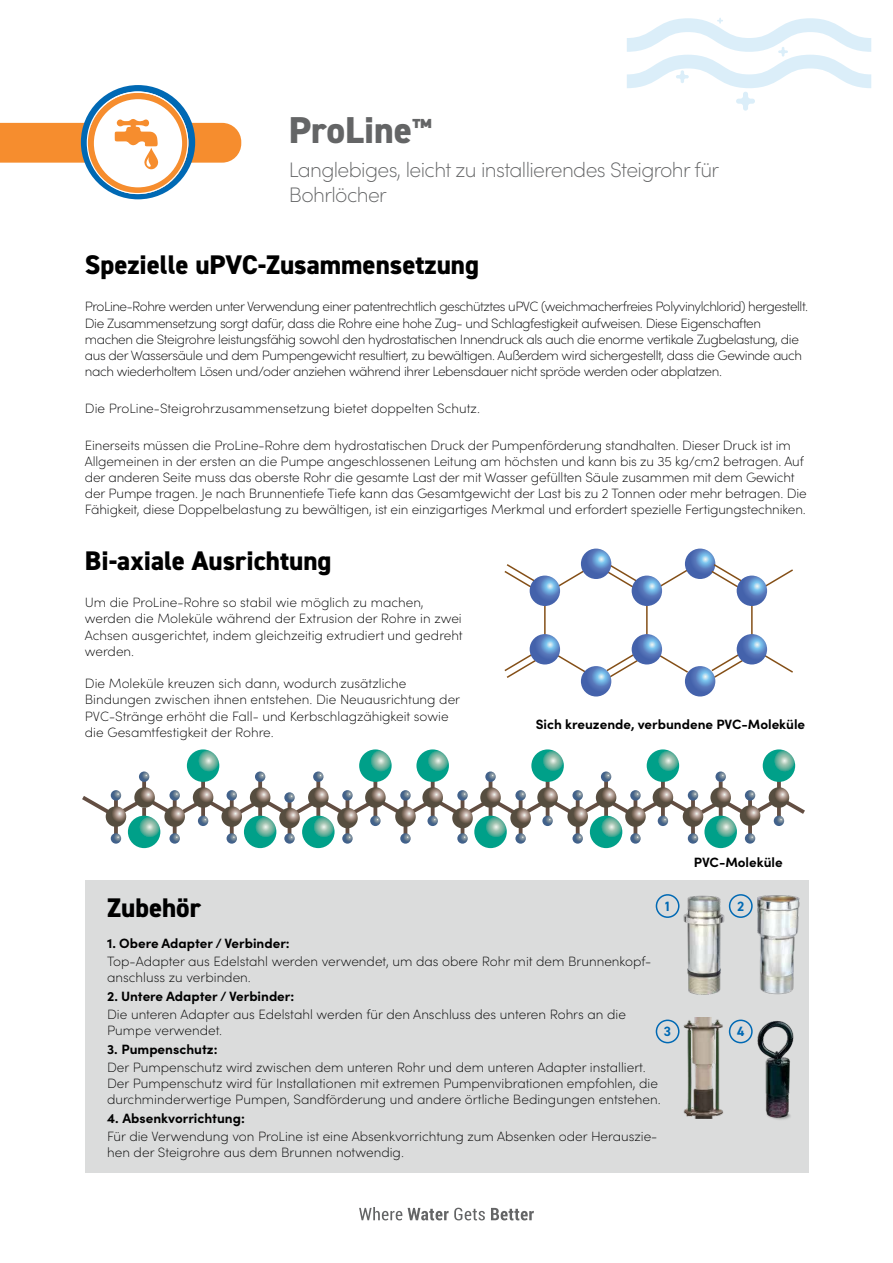
<style>
.page{position:relative;width:893px;height:1263px;background:#fff}
.page>*{position:absolute;margin:0;border:0;box-sizing:border-box;transform-origin:0 0}
.t1{font:800 37.5px "DIN2014";color:#646566}
.t2{font:800 27px "DIN2014";color:#000}
.t3{font:200 21px/25.2px "Sofia Pro";letter-spacing:-.03em;color:#646566}
.t4{font:200 13.5px/16.2px "Sofia Pro";color:#000}
.t5{font:200 13.5px/16.2px "Sofia Pro";letter-spacing:-.03em;color:#020203}
.t6{font:200 13.5px/16.2px "Sofia Pro";letter-spacing:-.01em;color:#020203}
.t7{font:700 13.5px "Sofia Pro";color:#000}
.t8{font:200 13.5px "Sofia Pro";color:#020203}
.t9{font:700 13.5px "DIN2014";color:#0069b4}
</style>
<div class="page">
<svg style="left:359px;top:1207px;width:43px;height:13px"></svg>
<svg style="left:408px;top:1208px;width:77px;height:12px"></svg>
<svg style="left:491px;top:1208px;width:43px;height:12px"></svg>
<svg style="left:81px;top:85px;width:114px;height:114px"></svg>
<svg style="left:0;top:93px;width:241px;height:101px"></svg>
<svg style="left:627px;top:18px;width:244px;height:93px"></svg>
<div style="left:85px;top:881px;width:723px;height:292px;background:#dbdcdc"></div>
<svg style="left:762px;top:569px;width:30px;height:104px"></svg>
<svg style="left:606px;top:563px;width:82px;height:114px"></svg>
<svg style="left:504px;top:564px;width:33px;height:114px"></svg>
<hr style="left:646px;top:601px;width:2px;height:36px;background:#844f17">
<hr style="left:751px;top:601px;width:2px;height:36px;background:#844f17">
<svg style="left:632px;top:576px;width:30px;height:30px"></svg>
<svg style="left:632px;top:634px;width:30px;height:30px"></svg>
<svg style="left:543px;top:568px;width:45px;height:105px"></svg>
<svg style="left:530px;top:576px;width:30px;height:30px"></svg>
<svg style="left:530px;top:634px;width:30px;height:30px"></svg>
<svg style="left:685px;top:549px;width:30px;height:30px"></svg>
<svg style="left:581px;top:549px;width:30px;height:30px"></svg>
<svg style="left:581px;top:666px;width:30px;height:30px"></svg>
<svg style="left:710px;top:563px;width:34px;height:115px"></svg>
<svg style="left:737px;top:576px;width:30px;height:30px"></svg>
<svg style="left:737px;top:634px;width:30px;height:30px"></svg>
<svg style="left:685px;top:666px;width:30px;height:30px"></svg>
<svg style="left:187px;top:749px;width:32px;height:33px"></svg>
<svg style="left:82px;top:771px;width:722px;height:73px"></svg>
<svg style="left:134px;top:787px;width:21px;height:21px"></svg>
<svg style="left:164px;top:806px;width:21px;height:21px"></svg>
<svg style="left:193px;top:787px;width:20px;height:21px"></svg>
<svg style="left:221px;top:806px;width:21px;height:21px"></svg>
<svg style="left:250px;top:787px;width:20px;height:21px"></svg>
<svg style="left:279px;top:808px;width:21px;height:20px"></svg>
<svg style="left:308px;top:787px;width:21px;height:21px"></svg>
<svg style="left:337px;top:808px;width:21px;height:20px"></svg>
<svg style="left:365px;top:787px;width:21px;height:21px"></svg>
<svg style="left:395px;top:806px;width:21px;height:21px"></svg>
<svg style="left:422px;top:787px;width:21px;height:21px"></svg>
<svg style="left:452px;top:808px;width:21px;height:20px"></svg>
<svg style="left:480px;top:787px;width:21px;height:21px"></svg>
<svg style="left:510px;top:808px;width:21px;height:20px"></svg>
<svg style="left:537px;top:787px;width:21px;height:21px"></svg>
<svg style="left:567px;top:806px;width:21px;height:21px"></svg>
<svg style="left:596px;top:787px;width:20px;height:21px"></svg>
<svg style="left:625px;top:806px;width:21px;height:21px"></svg>
<svg style="left:653px;top:787px;width:20px;height:21px"></svg>
<svg style="left:683px;top:806px;width:20px;height:21px"></svg>
<svg style="left:710px;top:787px;width:21px;height:21px"></svg>
<svg style="left:740px;top:805px;width:20px;height:21px"></svg>
<svg style="left:769px;top:787px;width:20px;height:21px"></svg>
<svg style="left:416px;top:749px;width:33px;height:33px"></svg>
<svg style="left:531px;top:749px;width:33px;height:33px"></svg>
<svg style="left:647px;top:749px;width:32px;height:33px"></svg>
<svg style="left:763px;top:749px;width:32px;height:33px"></svg>
<svg style="left:359px;top:749px;width:33px;height:33px"></svg>
<svg style="left:128px;top:816px;width:32px;height:32px"></svg>
<svg style="left:244px;top:816px;width:32px;height:32px"></svg>
<svg style="left:302px;top:816px;width:33px;height:32px"></svg>
<svg style="left:474px;top:816px;width:33px;height:32px"></svg>
<svg style="left:590px;top:816px;width:32px;height:32px"></svg>
<svg style="left:704px;top:816px;width:33px;height:32px"></svg>
<img style="left:683px;top:895px;width:42px;height:99px">
<img style="left:757px;top:895px;width:42px;height:99px">
<img style="left:683px;top:1017px;width:41px;height:101px">
<div style="left:656px;top:894px;width:23px;height:24px;border:2px solid #0069b4;border-radius:50%"></div>
<div style="left:656px;top:1019px;width:23px;height:24px;border:2px solid #0069b4;border-radius:50%"></div>
<div style="left:729px;top:894px;width:24px;height:24px;border:2px solid #0069b4;border-radius:50%"></div>
<div style="left:729px;top:1019px;width:24px;height:24px;border:2px solid #0069b4;border-radius:50%"></div>
<img style="left:757px;top:1021px;width:37px;height:99px">
<h1 class="t1" style="left:289px;top:105px;width:145px">ProLine<sup>™</sup></h1>
<h3 class="t3" style="left:289px;top:156px;width:432px">Langlebiges, leicht zu installierendes Steigrohr für<br>Bohrlöcher</h3>
<h2 class="t2" style="left:85px;top:247px;width:396px">Spezielle uPVC-Zusammensetzung</h2>
<p class="t5" style="left:85px;top:298px;width:725px">ProLine-Rohre werden unter Verwendung einer patentrechtlich geschütztes uPVC (weichmacherfreies Polyvinylchlorid) hergestellt.<br>Die Zusammensetzung sorgt dafür, dass die Rohre eine hohe Zug- und Schlagfestigkeit aufweisen. Diese Eigenschaften machen die Steigrohre leistungsfähig sowohl den hydrostatischen Innendruck als auch die enorme vertikale Zugbelastung, die aus der Wassersäule und dem Pumpengewicht resultiert, zu bewältigen. Außerdem wird sichergestellt, dass die Gewinde auch nach wiederholtem Lösen und/oder anziehen während ihrer Lebensdauer nicht spröde werden oder abplatzen.</p>
<p class="t8" style="left:85px;top:398px;width:397px">Die ProLine-Steigrohrzusammensetzung bietet doppelten Schutz.</p>
<p class="t6" style="left:85px;top:436px;width:723px">Einerseits müssen die ProLine-Rohre dem hydrostatischen Druck der Pumpenförderung standhalten. Dieser Druck ist im Allgemeinen in der ersten an die Pumpe angeschlossenen Leitung am höchsten und kann bis zu 35 kg/cm2 betragen. Auf der anderen Seite muss das oberste Rohr die gesamte Last der mit Wasser gefüllten Säule zusammen mit dem Gewicht der Pumpe tragen. Je nach Brunnentiefe Tiefe kann das Gesamtgewicht der Last bis zu 2 Tonnen oder mehr betragen. Die Fähigkeit, diese Doppelbelastung zu bewältigen, ist ein einzigartiges Merkmal und erfordert spezielle Fertigungstechniken.</p>
<h2 class="t2" style="left:85px;top:543px;width:248px">Bi-axiale Ausrichtung</h2>
<p class="t4" style="left:85px;top:593px;width:379px">Um die ProLine-Rohre so stabil wie möglich zu machen, werden die Moleküle während der Extrusion der Rohre in zwei Achsen ausgerichtet, indem gleichzeitig extrudiert und gedreht werden.</p>
<p class="t4" style="left:85px;top:674px;width:377px">Die Moleküle kreuzen sich dann, wodurch zusätzliche Bindungen zwischen ihnen entstehen. Die Neuausrichtung der PVC-Stränge erhöht die Fall- und Kerbschlagzähigkeit sowie die Gesamtfestigkeit der Rohre.</p>
<p class="t7" style="left:536px;top:713px;width:271px">Sich kreuzende, verbundene PVC-Moleküle</p>
<p class="t7" style="left:694px;top:852px;width:90px">PVC-Moleküle</p>
<h2 class="t2" style="left:107px;top:889px;width:95px">Zubehör</h2>
<p class="t7" style="left:107px;top:933px;width:184px">1. Obere Adapter / Verbinder:</p>
<p class="t4" style="left:107px;top:952px;width:546px">Top-Adapter aus Edelstahl werden verwendet, um das obere Rohr mit dem Brunnenkopf&shy;anschluss zu verbinden.</p>
<p class="t7" style="left:107px;top:985px;width:189px">2. Untere Adapter / Verbinder:</p>
<p class="t4" style="left:107px;top:1005px;width:520px">Die unteren Adapter aus Edelstahl werden für den Anschluss des unteren Rohrs an die<br>Pumpe verwendet.</p>
<p class="t7" style="left:107px;top:1038px;width:112px">3. Pumpenschutz:</p>
<p class="t4" style="left:107px;top:1058px;width:555px">Der Pumpenschutz wird zwischen dem unteren Rohr und dem unteren Adapter installiert.<br>Der Pumpenschutz wird für Installationen mit extremen Pumpenvibrationen empfohlen, die durchminderwertige Pumpen, Sandförderung und andere örtliche Bedingungen entstehen.</p>
<p class="t7" style="left:107px;top:1107px;width:139px">4. Absenkvorrichtung:</p>
<p class="t4" style="left:107px;top:1127px;width:552px">Für die Verwendung von ProLine ist eine Absenkvorrichtung zum Absenken oder Herauszie&shy;hen der Steigrohre aus dem Brunnen notwendig.</p>
<p class="t9" style="left:664px;top:897px;width:9px">1</p>
<p class="t9" style="left:664px;top:1023px;width:9px">3</p>
<p class="t9" style="left:737px;top:897px;width:9px">2</p>
<p class="t9" style="left:737px;top:1023px;width:9px">4</p>
</div>
